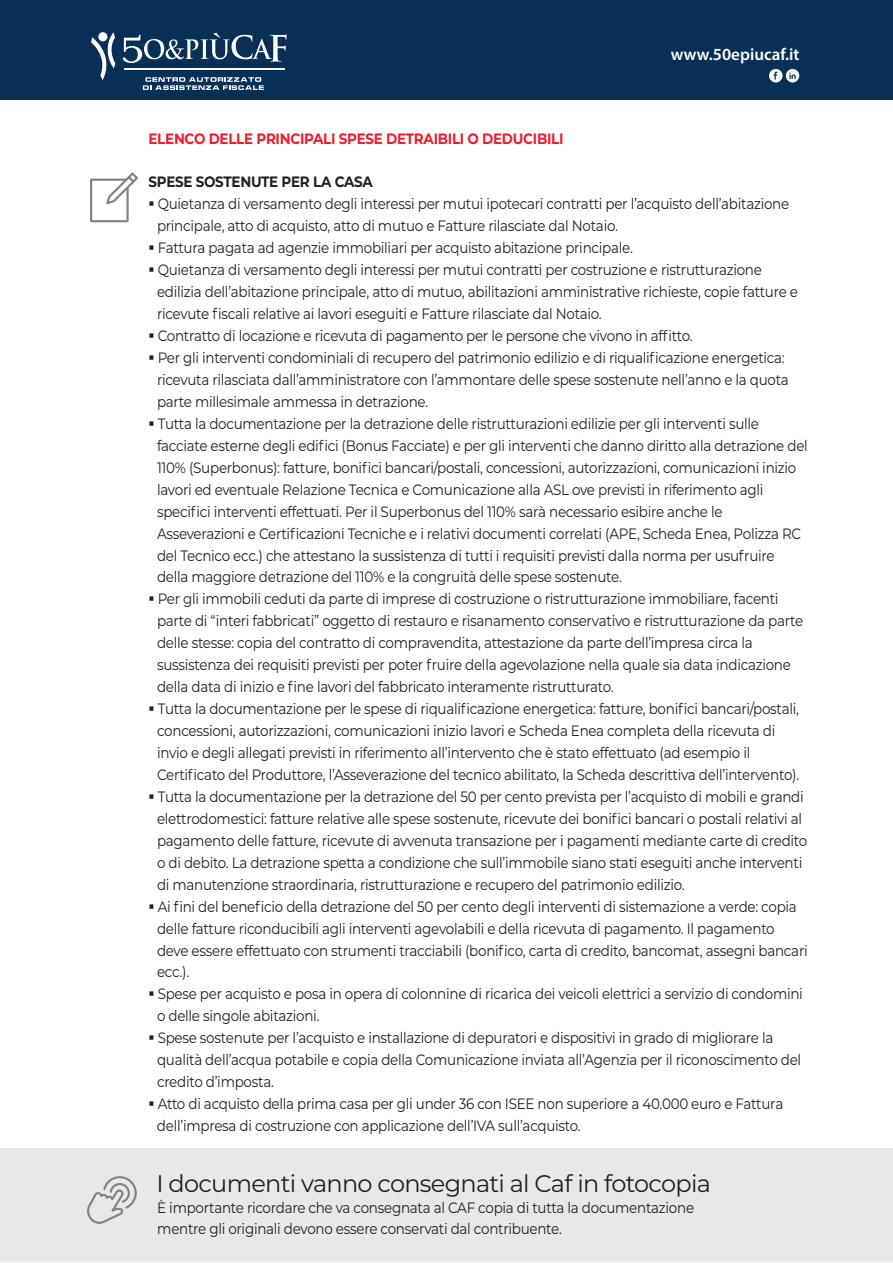
<style>
.page{position:relative;width:893px;height:1263px;background:#fff}
.page>*{position:absolute;margin:0;border:0;box-sizing:border-box;transform-origin:0 0}
.t1{font:24px "Montserrat";letter-spacing:-.03em;color:#231f20}
.t2{font:600 17.1px "Myriad Pro";color:#fff}
.t3{font:15px/21.9px "Montserrat";letter-spacing:-.02em;color:#231f20;scale:.9 1}
.t4{font:700 15px "Montserrat";letter-spacing:-.02em;color:#ed1c2e;scale:.9 1}
.t5{font:700 15px "Montserrat";letter-spacing:-.02em;color:#231f20;scale:.9 1}
</style>
<div class="page">
<div style="left:0;top:0;width:893px;height:100px;background:#082f56"></div>
<hr style="left:124px;top:68px;width:160px;height:2px;background:#fff">
<svg style="left:143px;top:77px;width:121px;height:13px"></svg>
<svg style="left:91px;top:32px;width:25px;height:48px"></svg>
<div style="left:98px;top:32px;width:9px;height:9px;background:#fff;border-radius:50%"></div>
<svg style="left:123px;top:33px;width:164px;height:30px"></svg>
<svg style="left:90px;top:172px;width:48px;height:51px"></svg>
<div style="left:0;top:1148px;width:893px;height:113px;background:#e7e8e9"></div>
<svg style="left:87px;top:1176px;width:50px;height:48px"></svg>
<svg style="left:769px;top:69px;width:30px;height:13px"></svg>
<p class="t2" style="left:671px;top:47px;width:130px">www.50epiucaf.it</p>
<p class="t4" style="left:149px;top:132px;width:463px">ELENCO DELLE PRINCIPALI SPESE DETRAIBILI O DEDUCIBILI</p>
<p class="t5" style="left:149px;top:176px;width:251px">SPESE SOSTENUTE PER LA CASA</p>
<p class="t3" style="left:157px;top:194px;width:704px;text-indent:-9px">▪ Quietanza di versamento degli interessi per mutui ipotecari contratti per l’acquisto dell’abitazione principale, atto di acquisto, atto di mutuo e Fatture rilasciate dal Notaio.</p>
<p class="t3" style="left:149px;top:238px;width:540px">▪ Fattura pagata ad agenzie immobiliari per acquisto abitazione principale.</p>
<p class="t3" style="left:157px;top:260px;width:714px;text-indent:-9px">▪ Quietanza di versamento degli interessi per mutui contratti per costruzione e ristrutturazione edilizia dell’abitazione principale, atto di mutuo, abilitazioni amministrative richieste, copie fatture e ricevute fiscali relative ai lavori eseguiti e Fatture rilasciate dal Notaio.</p>
<p class="t3" style="left:149px;top:326px;width:606px">▪ Contratto di locazione e ricevuta di pagamento per le persone che vivono in affitto.</p>
<p class="t3" style="left:157px;top:348px;width:704px;text-indent:-9px">▪ Per gli interventi condominiali di recupero del patrimonio edilizio e di riqualificazione energetica: ricevuta rilasciata dall’amministratore con l’ammontare delle spese sostenute nell’anno e la quota parte millesimale ammessa in detrazione.</p>
<p class="t3" style="left:157px;top:414px;width:725px;text-indent:-9px">▪ Tutta la documentazione per la detrazione delle ristrutturazioni edilizie per gli interventi sulle facciate esterne degli edifici (Bonus Facciate) e per gli interventi che danno diritto alla detrazione del 110% (Superbonus): fatture, bonifici bancari/postali, concessioni, autorizzazioni, comunicazioni inizio lavori ed eventuale Relazione Tecnica e Comunicazione alla ASL ove previsti in riferimento agli specifici interventi effettuati. Per il Superbonus del 110% sarà necessario esibire anche le Asseverazioni e Certificazioni Tecniche e i relativi documenti correlati (APE, Scheda Enea, Polizza RC del Tecnico ecc.) che attestano la sussistenza di tutti i requisiti previsti dalla norma per usufruire della maggiore detrazione del 110% e la congruità delle spese sostenute.</p>
<p class="t3" style="left:157px;top:589px;width:719px;text-indent:-9px">▪ Per gli immobili ceduti da parte di imprese di costruzione o ristrutturazione immobiliare, facenti parte di “interi fabbricati” oggetto di restauro e risanamento conservativo e ristrutturazione da parte delle stesse: copia del contratto di compravendita, attestazione da parte dell’impresa circa la sussistenza dei requisiti previsti per poter fruire della agevolazione nella quale sia data indicazione della data di inizio e fine lavori del fabbricato interamente ristrutturato.</p>
<p class="t3" style="left:157px;top:699px;width:715px;text-indent:-9px">▪ Tutta la documentazione per le spese di riqualificazione energetica: fatture, bonifici bancari/postali, concessioni, autorizzazioni, comunicazioni inizio lavori e Scheda Enea completa della ricevuta di invio e degli allegati previsti in riferimento all’intervento che è stato effettuato (ad esempio il Certificato del Produttore, l’Asseverazione del tecnico abilitato, la Scheda descrittiva dell’intervento).</p>
<p class="t3" style="left:157px;top:787px;width:724px;text-indent:-9px">▪ Tutta la documentazione per la detrazione del 50 per cento prevista per l’acquisto di mobili e grandi elettrodomestici: fatture relative alle spese sostenute, ricevute dei bonifici bancari o postali relativi al pagamento delle fatture, ricevute di avvenuta transazione per i pagamenti mediante carte di credito o di debito. La detrazione spetta a condizione che sull’immobile siano stati eseguiti anche interventi di manutenzione straordinaria, ristrutturazione e recupero del patrimonio edilizio.</p>
<p class="t3" style="left:157px;top:896px;width:724px;text-indent:-8px">▪ Ai fini del beneficio della detrazione del 50 per cento degli interventi di sistemazione a verde: copia delle fatture riconducibili agli interventi agevolabili e della ricevuta di pagamento. Il pagamento deve essere effettuato con strumenti tracciabili (bonifico, carta di credito, bancomat, assegni bancari ecc.).</p>
<p class="t3" style="left:157px;top:984px;width:719px;text-indent:-8px">▪ Spese per acquisto e posa in opera di colonnine di ricarica dei veicoli elettrici a servizio di condomini o delle singole abitazioni.</p>
<p class="t3" style="left:157px;top:1028px;width:717px;text-indent:-8px">▪ Spese sostenute per l’acquisto e installazione di depuratori e dispositivi in grado di migliorare la qualità dell’acqua potabile e copia della Comunicazione inviata all’Agenzia per il riconoscimento del credito d’imposta.</p>
<p class="t3" style="left:157px;top:1094px;width:697px;text-indent:-8px">▪ Atto di acquisto della prima casa per gli under 36 con ISEE non superiore a 40.000 euro e Fattura dell’impresa di costruzione con applicazione dell’IVA sull’acquisto.</p>
<h1 class="t1" style="left:157px;top:1174px;width:556px">I documenti vanno consegnati al Caf in fotocopia</h1>
<p class="t3" style="left:157px;top:1199px;width:598px;line-height:21px">È importante ricordare che va consegnata al CAF copia di tutta la documentazione mentre gli originali devono essere conservati dal contribuente.</p>
</div>
